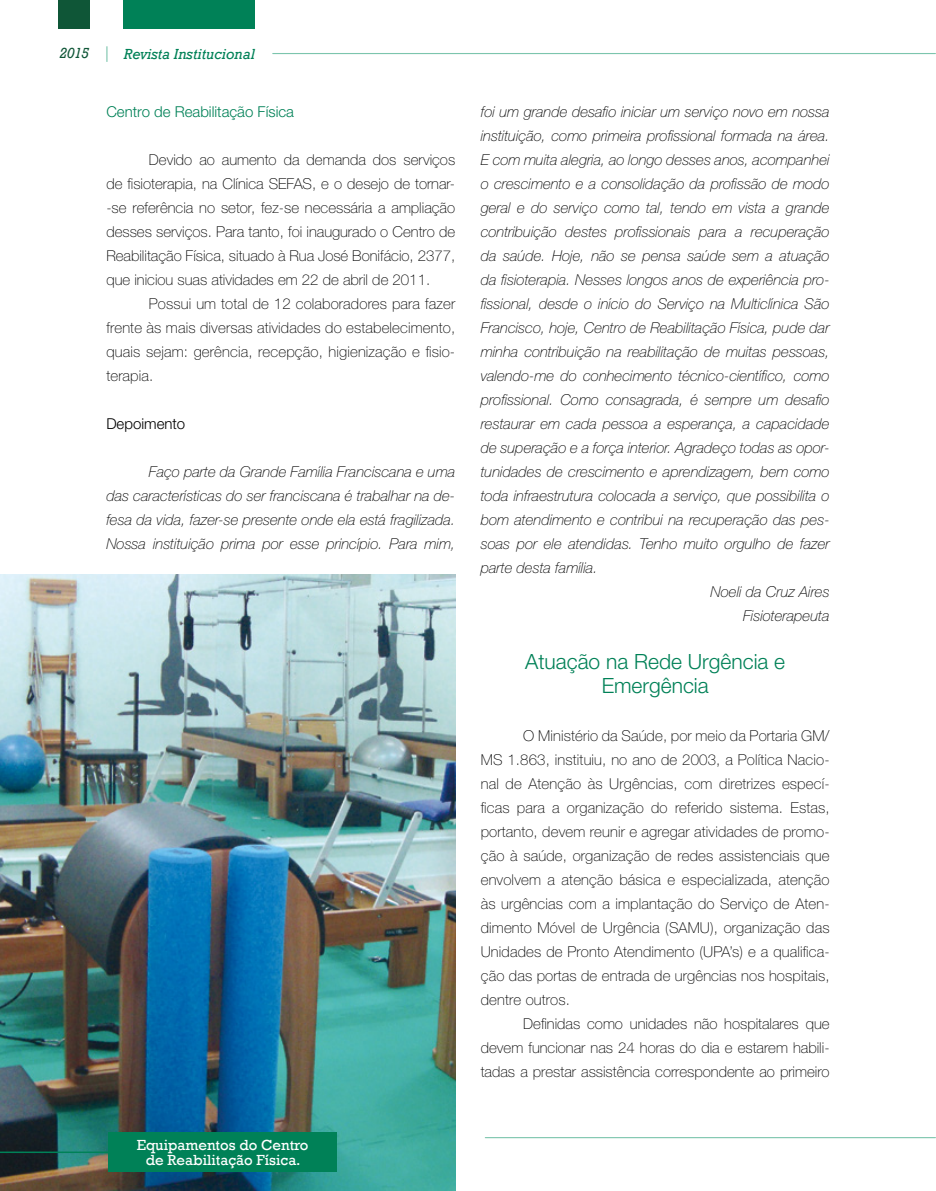
<style>
.page{position:relative;width:936px;height:1191px;background:#fff}
.page>*{position:absolute;margin:0;border:0;box-sizing:border-box;transform-origin:0 0}
.t1{font:300 21px/24px "Helvetica Neue LT Std";color:#008157;text-align:center}
.t2{font:italic 100 15px/24px "Helvetica Neue LT Std";color:#000;text-align:justify}
.t3{font:100 15px/24px "Helvetica Neue LT Std";letter-spacing:.005em;color:#000;text-align:justify}
.t4{font:15px/15px "Rockwell";color:#fff;text-align:center}
.t5{font:300 15px "Helvetica Neue LT Std";color:#008157}
.t6{font:italic 15px "Rockwell";color:#008157}
.t7{font:300 15px "Helvetica Neue LT Std";color:#000}
.t8{font:italic 15px "Rockwell";color:#0f5637}
</style>
<div class="page">
<hr style="left:485px;top:1137px;width:450px;height:1px;background:#7cc5ad">
<hr style="left:273px;top:53px;width:662px;height:1px;background:#7cc5ad">
<svg style="left:106px;top:46px;width:1px;height:16px"></svg>
<div style="left:124px;top:0;width:131px;height:28px;background:#008157"></div>
<div style="left:59px;top:0;width:31px;height:28px;background:#0f5637"></div>
<img style="left:0;top:574px;width:455px;height:617px">
<div style="left:109px;top:1132px;width:227px;height:40px;background:#008157"></div>
<hr style="left:0;top:1151px;width:118px;height:2px;background:#008157">
<p class="t8" style="left:60px;top:44px;width:31px">2015</p>
<p class="t6" style="left:124px;top:45px;width:133px">Revista Institucional</p>
<p class="t5" style="left:106px;top:103px;width:189px">Centro de Reabilitação Física</p>
<p class="t3" style="left:106px;top:148px;width:350px;text-indent:43px">Devido ao aumento da demanda dos serviços de fisioterapia, na Clínica SEFAS, e o desejo de tornar--se referência no setor, fez-se necessária a ampliação desses serviços. Para tanto, foi inaugurado o Centro de Reabilitação Física, situado à Rua José Bonifácio, 2377, que iniciou suas atividades em 22 de abril de 2011.</p>
<p class="t3" style="left:106px;top:292px;width:350px;text-indent:43px">Possui um total de 12 colaboradores para fazer frente às mais diversas atividades do estabelecimento, quais sejam: gerência, recepção, higienização e fisio&shy;terapia.</p>
<p class="t7" style="left:106px;top:415px;width:80px">Depoimento</p>
<p class="t2" style="left:106px;top:460px;width:350px;text-indent:43px">Faço parte da Grande Família Franciscana e uma das características do ser franciscana é trabalhar na de&shy;fesa da vida, fazer-se presente onde ela está fragilizada.<br>Nossa instituição prima por esse princípio. Para mim,</p>
<p class="t4" style="left:137px;top:1137px;width:173px">Equipamentos do Centro de Reabilitação Física.</p>
<p class="t2" style="left:480px;top:100px;width:350px">foi um grande desafio iniciar um serviço novo em nossa</p>
<p class="t2" style="left:480px;top:124px;width:350px">instituição, como primeira profissional formada na área.</p>
<p class="t2" style="left:480px;top:148px;width:350px">E com muita alegria, ao longo desses anos, acompanhei</p>
<p class="t2" style="left:480px;top:172px;width:350px">o crescimento e a consolidação da profissão de modo</p>
<p class="t2" style="left:480px;top:196px;width:350px">geral e do serviço como tal, tendo em vista a grande</p>
<p class="t2" style="left:480px;top:220px;width:350px">contribuição destes profissionais para a recuperação</p>
<p class="t2" style="left:480px;top:244px;width:350px">da saúde. Hoje, não se pensa saúde sem a atuação</p>
<p class="t2" style="left:480px;top:268px;width:350px">da fisioterapia. Nesses longos anos de experiência pro-</p>
<p class="t2" style="left:480px;top:292px;width:350px">fissional, desde o início do Serviço na Multiclínica São</p>
<p class="t2" style="left:480px;top:316px;width:350px">Francisco, hoje, Centro de Reabilitação Física, pude dar</p>
<p class="t2" style="left:480px;top:340px;width:350px">minha contribuição na reabilitação de muitas pessoas,</p>
<p class="t2" style="left:480px;top:364px;width:350px">valendo-me do conhecimento técnico-científico, como</p>
<p class="t2" style="left:480px;top:388px;width:350px">profissional. Como consagrada, é sempre um desafio</p>
<p class="t2" style="left:480px;top:412px;width:350px">restaurar em cada pessoa a esperança, a capacidade</p>
<p class="t2" style="left:480px;top:436px;width:350px">de superação e a força interior. Agradeço todas as opor-</p>
<p class="t2" style="left:480px;top:460px;width:350px">tunidades de crescimento e aprendizagem, bem como</p>
<p class="t2" style="left:480px;top:484px;width:350px">toda infraestrutura colocada a serviço, que possibilita o</p>
<p class="t2" style="left:480px;top:508px;width:350px">bom atendimento e contribui na recuperação das pes-</p>
<p class="t2" style="left:480px;top:532px;width:350px">soas por ele atendidas. Tenho muito orgulho de fazer</p>
<p class="t2" style="left:480px;top:556px;width:118px">parte desta família.</p>
<p class="t2" style="left:710px;top:580px;width:120px">Noeli da Cruz Aires</p>
<p class="t2" style="left:743px;top:604px;width:88px">Fisioterapeuta</p>
<h1 class="t1" style="left:525px;top:649px;width:261px">Atuação na Rede Urgência e<br>Emergência</h1>
<p class="t3" style="left:480px;top:724px;width:350px;text-indent:43px">O Ministério da Saúde, por meio da Portaria GM/ MS 1.863, instituiu, no ano de 2003, a Política Nacio&shy;nal de Atenção às Urgências, com diretrizes especí&shy;ficas para a organização do referido sistema. Estas, portanto, devem reunir e agregar atividades de promo&shy;ção à saúde, organização de redes assistenciais que envolvem a atenção básica e especializada, atenção às urgências com a implantação do Serviço de Aten&shy;dimento Móvel de Urgência (SAMU), organização das Unidades de Pronto Atendimento (UPA’s) e a qualifica&shy;ção das portas de entrada de urgências nos hospitais, dentre outros.</p>
<p class="t3" style="left:480px;top:1012px;width:350px;text-indent:43px">Definidas como unidades não hospitalares que devem funcionar nas 24 horas do dia e estarem habili&shy;tadas a prestar assistência correspondente ao primeiro</p>
</div>
